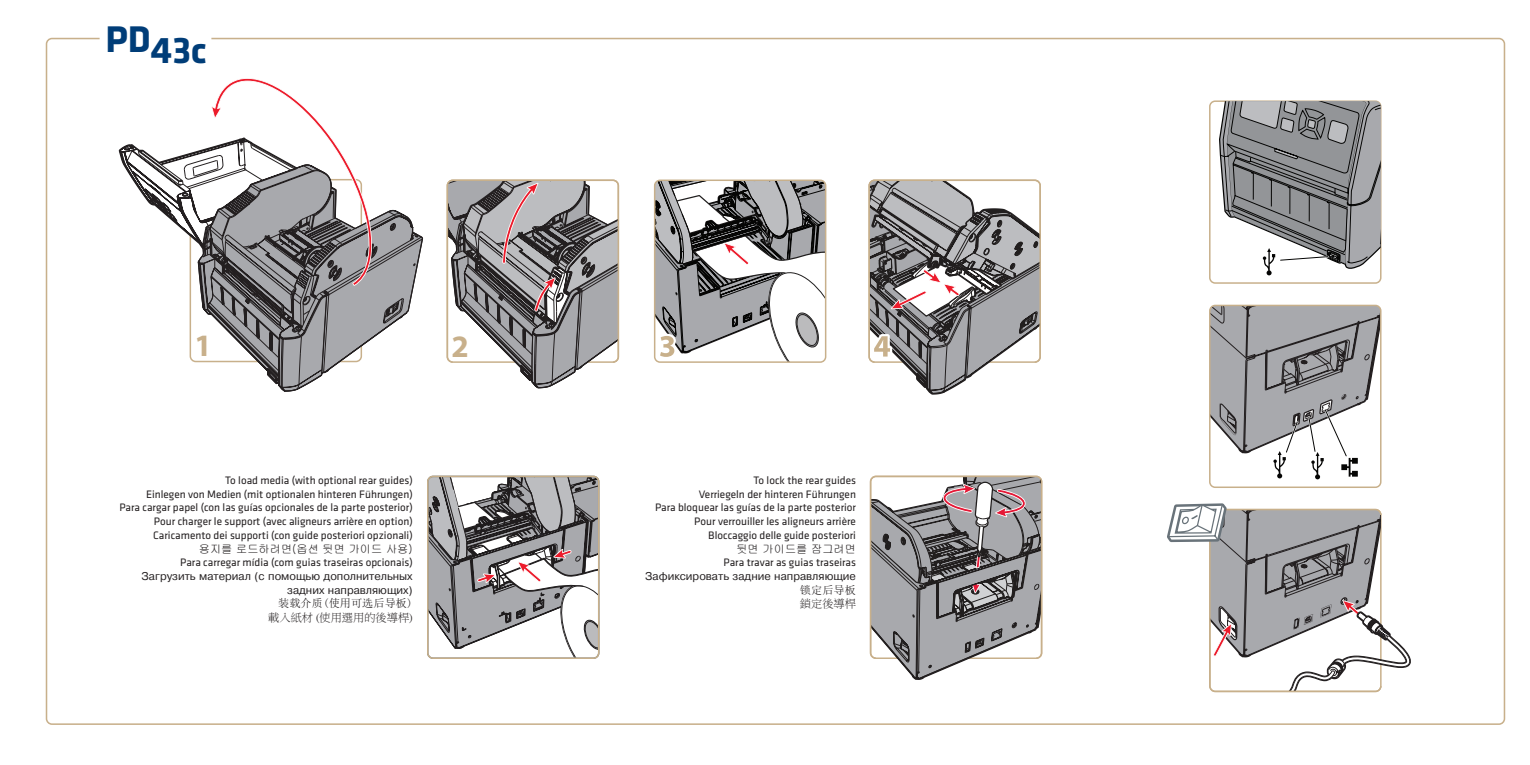
<style>
.page{position:relative;width:1530px;height:765px;background:#fff}
.page>*{position:absolute;margin:0;border:0;box-sizing:border-box;transform-origin:0 0}
.t1{font:700 38.5px "Klavika";color:#003d78}
.t2{font:700 31.25px "Myriad Pro";color:#c8b08b}
.t3{font:11.25px/13.8px "Klavika";color:#231f20;text-align:right}
.t4{font:11.25px "WL Cyrillic Sans";color:#231f20}
.t5{font:11.25px "Gulim";color:#231f20}
.t6{font:11.25px "P Ming Li U";color:#231f20}
.t7{font:11.25px "Sim Sun";color:#231f20}
</style>
<div class="page">
<svg style="left:871px;top:476px;width:171px;height:204px"></svg>
<div style="left:870px;top:476px;width:172px;height:183px;border:2px solid #c8b08b;border-radius:5px"></div>
<svg style="left:119px;top:78px;width:304px;height:314px"></svg>
<svg style="left:447px;top:180px;width:171px;height:209px"></svg>
<div style="left:447px;top:180px;width:172px;height:183px;border:2px solid #c8b08b;border-radius:5px"></div>
<svg style="left:655px;top:180px;width:171px;height:182px"></svg>
<svg style="left:869px;top:180px;width:171px;height:215px"></svg>
<svg style="left:428px;top:476px;width:171px;height:182px"></svg>
<div style="left:427px;top:476px;width:172px;height:183px;border:2px solid #c8b08b;border-radius:5px"></div>
<svg style="left:1167px;top:503px;width:244px;height:188px"></svg>
<svg style="left:1209px;top:100px;width:173px;height:388px"></svg>
<svg style="left:1219px;top:101px;width:162px;height:174px"></svg>
<h1 class="t1" style="left:105px;top:22px;width:103px">PD43c</h1>
<h2 class="t2" style="left:195px;top:325px;width:19px">1</h2>
<h2 class="t2" style="left:452px;top:326px;width:19px">2</h2>
<p class="t3" style="left:119px;top:473px;width:295px">To load media (with optional rear guides)<br>Einlegen von Medien (mit optionalen hinteren Führungen)<br>Para cargar papel (con las guías opcionales de la parte posterior)<br>Pour charger le support (avec aligneurs arrière en option)<br>Caricamento dei supporti (con guide posteriori opzionali)</p>
<p class="t5" style="left:199px;top:543px;width:215px">용지를 로드하려면(옵션 뒷면 가이드 사용)</p>
<p class="t3" style="left:180px;top:555px;width:234px">Para carregar mídia (com guias traseiras opcionais)</p>
<p class="t4" style="left:141px;top:570px;width:15px">Загру</p>
<p class="t4" style="left:172px;top:570px;width:35px">зить материал</p>
<p class="t4" style="left:255px;top:570px;width:22px">(с помо</p>
<p class="t4" style="left:296px;top:570px;width:35px">щью дополнител</p>
<p class="t4" style="left:387px;top:570px;width:27px">ьных</p>
<p class="t4" style="left:287px;top:584px;width:13px">задни</p>
<p class="t4" style="left:319px;top:584px;width:17px">х направл</p>
<p class="t4" style="left:372px;top:584px;width:42px">яющих)</p>
<p class="t7" style="left:278px;top:598px;width:136px">装载介质(使用可选后导板)</p>
<p class="t6" style="left:268px;top:612px;width:146px">載入紙材 (使用選用的後導桿)</p>
<p class="t3" style="left:655px;top:473px;width:202px">To lock the rear guides<br>Verriegeln der hinteren Führungen<br>Para bloquear las guías de la parte posterior Pour verrouiller les aligneurs arrière Bloccaggio delle guide posteriori</p>
<p class="t5" style="left:736px;top:543px;width:121px">뒷면 가이드를 잠그려면</p>
<p class="t3" style="left:724px;top:555px;width:134px">Para travar as guias traseiras</p>
<p class="t4" style="left:645px;top:570px;width:30px">Зафиксироват</p>
<p class="t4" style="left:723px;top:570px;width:23px">ь задние</p>
<p class="t4" style="left:774px;top:570px;width:8px">направл</p>
<p class="t4" style="left:819px;top:570px;width:32px">яющие</p>
<p class="t7" style="left:800px;top:584px;width:58px">锁定后导板</p>
<p class="t6" style="left:800px;top:598px;width:58px">鎖定後導桿</p>
</div>
